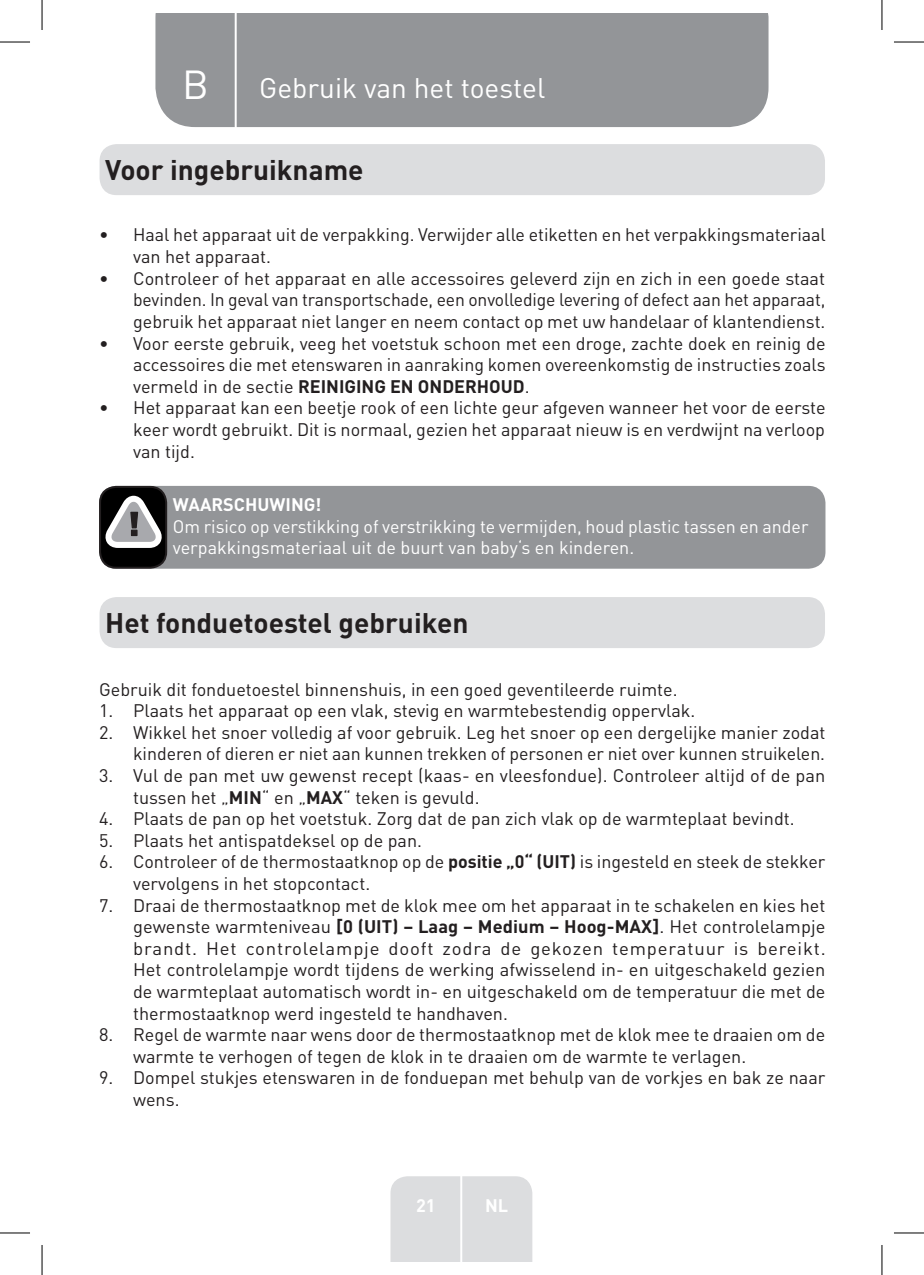
<style>
.page{position:relative;width:924px;height:1275px;background:#fff}
.page>*{position:absolute;margin:0;border:0;box-sizing:border-box;transform-origin:0 0}
.t1{font:40px "DIN Pro";color:#fff}
.Headline-01{font:700 28px "DIN Pro";color:#231f20}
.TitreGauche__gabarit{font:28px "DIN Pro";color:#fff}
.Body{font:18px/21.6px "DIN Pro";color:#231f20}
.White_Text{font:18px/21.6px "DIN Pro";letter-spacing:-.005em;color:#fff}
.White_Text-2{font:700 18px "DIN Pro";color:#fff}
.s1{font-weight:700}
</style>
<div class="page">
<div style="left:155px;top:14px;width:613px;height:113px;background:#939598"></div>
<div style="left:390px;top:1176px;width:142px;height:85px;background:#dcdddf"></div>
<hr style="left:460px;top:1153px;width:2px;height:108px;background:#fff">
<hr style="left:234px;top:14px;width:2px;height:116px;background:#fff">
<div style="left:99px;top:144px;width:725px;height:51px;background:#dcdddf;border-radius:17px"></div>
<div style="left:99px;top:486px;width:726px;height:83px;background:#939598;border-radius:17px"></div>
<div style="left:100px;top:487px;width:66px;height:81px;background:#000;border-radius:16px"></div>
<div style="left:99px;top:486px;width:68px;height:83px;border:2px solid #231f20;border-radius:16px"></div>
<svg style="left:105px;top:496px;width:57px;height:52px"></svg>
<div style="left:99px;top:597px;width:725px;height:51px;background:#dcdddf;border-radius:17px"></div>
<hr style="left:0;top:42px;width:30px;height:1px;background:#000">
<hr style="left:893px;top:42px;width:30px;height:1px;background:#000">
<hr style="left:0;top:1232px;width:30px;height:1px;background:#000">
<hr style="left:893px;top:1232px;width:30px;height:1px;background:#000">
<hr style="left:42px;top:0;width:1px;height:30px;background:#000">
<hr style="left:42px;top:1245px;width:1px;height:30px;background:#000">
<hr style="left:881px;top:0;width:1px;height:30px;background:#000">
<hr style="left:881px;top:1245px;width:1px;height:30px;background:#000">
<p class="t1" style="left:182px;top:57px;width:28px">B</p>
<p class="TitreGauche__gabarit" style="left:259px;top:69px;width:287px">Gebruik van het toestel</p>
<p class="Headline-01" style="left:105px;top:151px;width:260px">Voor ingebruikname</p>
<p class="Body" style="left:133px;top:223px;width:694px;text-indent:-34px">• Haal het apparaat uit de verpakking. Verwijder alle etiketten en het verpakkingsmateriaal van het apparaat.</p>
<p class="Body" style="left:133px;top:267px;width:693px;text-align:justify;text-indent:-34px">• Controleer of het apparaat en alle accessoires geleverd zijn en zich in een goede staat bevinden. In geval van transportschade, een onvolledige levering of defect aan het apparaat, gebruik het apparaat niet langer en neem contact op met uw handelaar of klantendienst.</p>
<p class="Body" style="left:133px;top:331px;width:693px;text-align:justify;text-indent:-34px">• Voor eerste gebruik, veeg het voetstuk schoon met een droge, zachte doek en reinig de accessoires die met etenswaren in aanraking komen overeenkomstig de instructies zoals vermeld in de sectie <span class="s1">REINIGING EN ONDERHOUD</span>.</p>
<p class="Body" style="left:133px;top:396px;width:693px;text-align:justify;text-indent:-34px">• Het apparaat kan een beetje rook of een lichte geur afgeven wanneer het voor de eerste keer wordt gebruikt. Dit is normaal, gezien het apparaat nieuw is en verdwijnt na verloop van tijd.</p>
<p class="White_Text-2" style="left:173px;top:492px;width:150px">WAARSCHUWING!</p>
<p class="White_Text" style="left:173px;top:514px;width:637px">Om risico op verstikking of verstrikking te vermijden, houd plastic tassen en ander verpakkingsmateriaal uit de buurt van baby‘s en kinderen.</p>
<p class="Headline-01" style="left:105px;top:604px;width:365px">Het fonduetoestel gebruiken</p>
<p class="Body" style="left:99px;top:677px;width:579px">Gebruik dit fonduetoestel binnenshuis, in een goed geventileerde ruimte.</p>
<p class="Body" style="left:99px;top:699px;width:597px">1. Plaats het apparaat op een vlak, stevig en warmtebestendig oppervlak.</p>
<p class="Body" style="left:99px;top:720px;width:727px;text-align:right">2. Wikkel het snoer volledig af voor gebruik. Leg het snoer op een dergelijke manier zodat kinderen of dieren er niet aan kunnen trekken of personen er niet over kunnen struikelen.</p>
<p class="Body" style="left:133px;top:764px;width:693px;text-indent:-34px">3. Vul de pan met uw gewenst recept (kaas- en vleesfondue). Controleer altijd of de pan tussen het „<span class="s1">MIN</span>“ en „<span class="s1">MAX</span>“ teken is gevuld.</p>
<p class="Body" style="left:99px;top:807px;width:696px">4. Plaats de pan op het voetstuk. Zorg dat de pan zich vlak op de warmteplaat bevindt.</p>
<p class="Body" style="left:99px;top:828px;width:324px">5. Plaats het antispatdeksel op de pan.</p>
<p class="Body" style="left:133px;top:850px;width:693px;text-indent:-34px">6. Controleer of de thermostaatknop op de <span class="s1">positie „0“ (UIT)</span> is ingesteld en steek de stekker vervolgens in het stopcontact.</p>
<p class="Body" style="left:133px;top:893px;width:694px;text-align:justify;text-indent:-34px">7. Draai de thermostaatknop met de klok mee om het apparaat in te schakelen en kies het gewenste warmteniveau <span class="s1">[0 (UIT) – Laag – Medium – Hoog-MAX]</span>. Het controlelampje brandt. Het controlelampje dooft zodra de gekozen temperatuur is bereikt.<br>Het controlelampje wordt tijdens de werking afwisselend in- en uitgeschakeld gezien de warmteplaat automatisch wordt in- en uitgeschakeld om de temperatuur die met de thermostaatknop werd ingesteld te handhaven.</p>
<p class="Body" style="left:133px;top:1023px;width:693px;text-indent:-34px">8. Regel de warmte naar wens door de thermostaatknop met de klok mee te draaien om de warmte te verhogen of tegen de klok in te draaien om de warmte te verlagen.</p>
<p class="Body" style="left:133px;top:1066px;width:693px;text-indent:-34px">9. Dompel stukjes etenswaren in de fonduepan met behulp van de vorkjes en bak ze naar wens.</p>
<p class="White_Text-2" style="left:416px;top:1192px;width:21px">21</p>
<p class="White_Text-2" style="left:485px;top:1192px;width:25px">NL</p>
</div>
